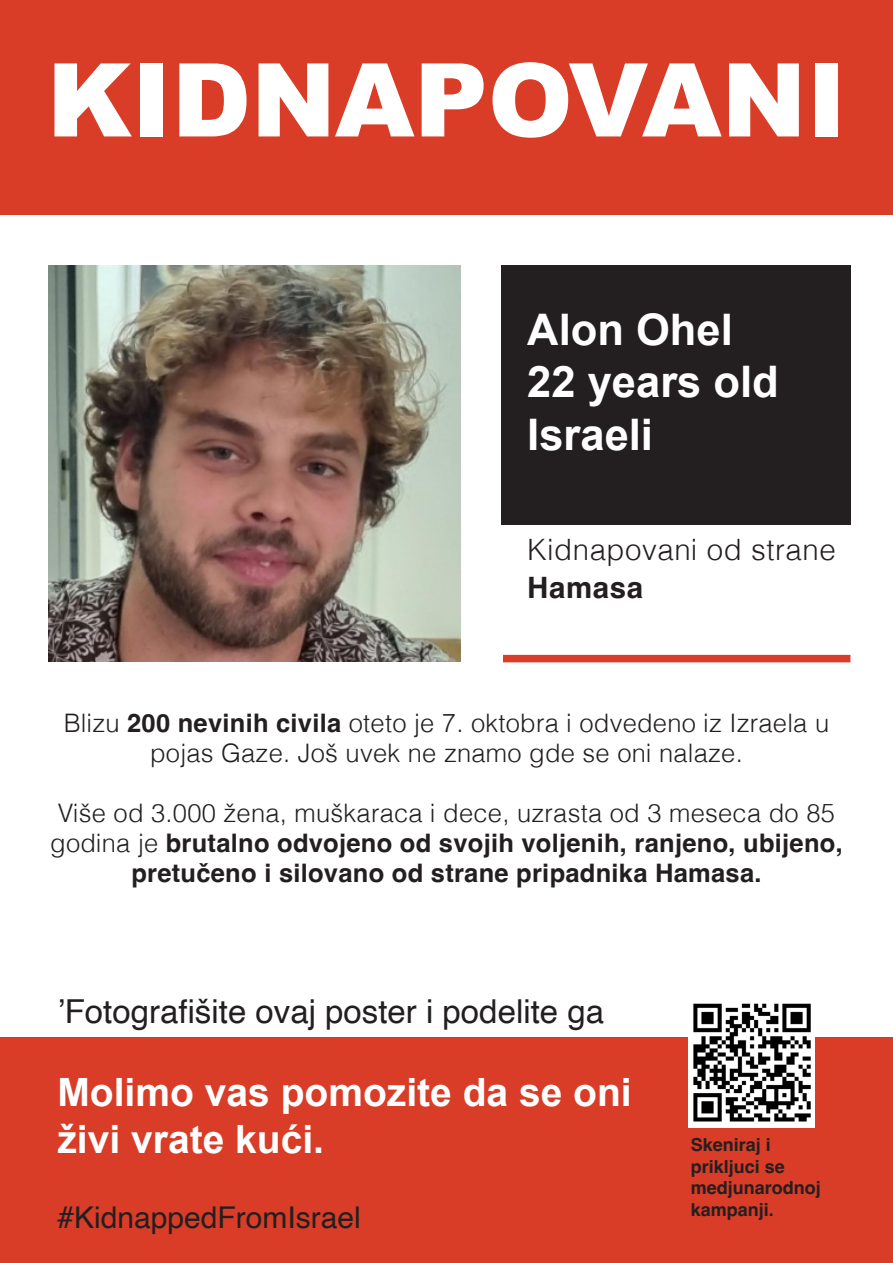
<style>
.page{position:relative;width:893px;height:1263px;background:#fff}
.page>*{position:absolute;margin:0;border:0;box-sizing:border-box;transform-origin:0 0}
.t1{font:900 102px "Arial";color:#fff}
.t2{font:700 43.5px "Arial";color:#fff}
.t3{font:700 39px/46.8px "Arial";color:#fff}
.t4{font:33px "Helvetica";color:#231f20}
.t5{font:30px "Helvetica";color:#231f20}
.t6{font:300 29.4px "Helvetica";letter-spacing:.02em;color:#231f20}
.t7{font:700 29.4px "Helvetica";letter-spacing:.02em;color:#231f20}
.t8{font:700 25.5px/30px "Helvetica";letter-spacing:.01em;color:#231f20;text-align:center}
.t9{font:300 25.5px/30px "Helvetica";letter-spacing:.01em;color:#231f20;text-align:center}
.t10{font:700 18px/21.6px "Helvetica";color:#231f20}
.s1{font-weight:700}
.s2{font-weight:300}
</style>
<div class="page">
<div style="left:0;top:1037px;width:893px;height:226px;background:#d93c27"></div>
<div style="left:0;top:0;width:893px;height:215px;background:#d93c27"></div>
<div style="left:502px;top:266px;width:349px;height:259px;background:#231f20"></div>
<div style="left:503px;top:655px;width:347px;height:7px;background:#d93c27"></div>
<img style="left:689px;top:1003px;width:126px;height:124px">
<img style="left:48px;top:266px;width:412px;height:395px">
<h1 class="t1" style="left:47px;top:26px;width:801px">KIDNAPOVANI</h1>
<p class="t2" style="left:527px;top:301px;width:207px">Alon Ohel</p>
<p class="t2" style="left:527px;top:353px;width:253px">22 years old</p>
<p class="t2" style="left:527px;top:406px;width:127px">Israeli</p>
<p class="t6" style="left:527px;top:525px;width:310px">Kidnapovani od strane</p>
<p class="t7" style="left:527px;top:570px;width:117px">Hamasa</p>
<p class="t9" style="left:64px;top:706px;width:767px">Blizu <span class="s1">200 nevinih civila</span> oteto je 7. oktobra i odvedeno iz Izraela u pojas Gaze. Još uvek ne znamo gde se oni nalaze.</p>
<p class="t8" style="left:50px;top:801px;width:794px"><span class="s2">Više od 3.000 žena, muškaraca i dece, uzrasta od 3 meseca do 85 godina je</span> brutalno odvojeno od svojih voljenih, ranjeno, ubijeno, pretučeno i silovano od strane pripadnika Hamasa.</p>
<p class="t4" style="left:57px;top:985px;width:548px">’Fotografišite ovaj poster i podelite ga</p>
<h3 class="t3" style="left:57px;top:1070px;width:576px">Molimo vas pomozite da se oni živi vrate kući.</h3>
<p class="t10" style="left:691px;top:1136px;width:132px">Skeniraj i prikljuci se medjunarodnoj</p>
<p class="t5" style="left:57px;top:1194px;width:305px">#KidnappedFromIsrael</p>
<p class="t10" style="left:691px;top:1201px;width:85px">kampanji.</p>
</div>
